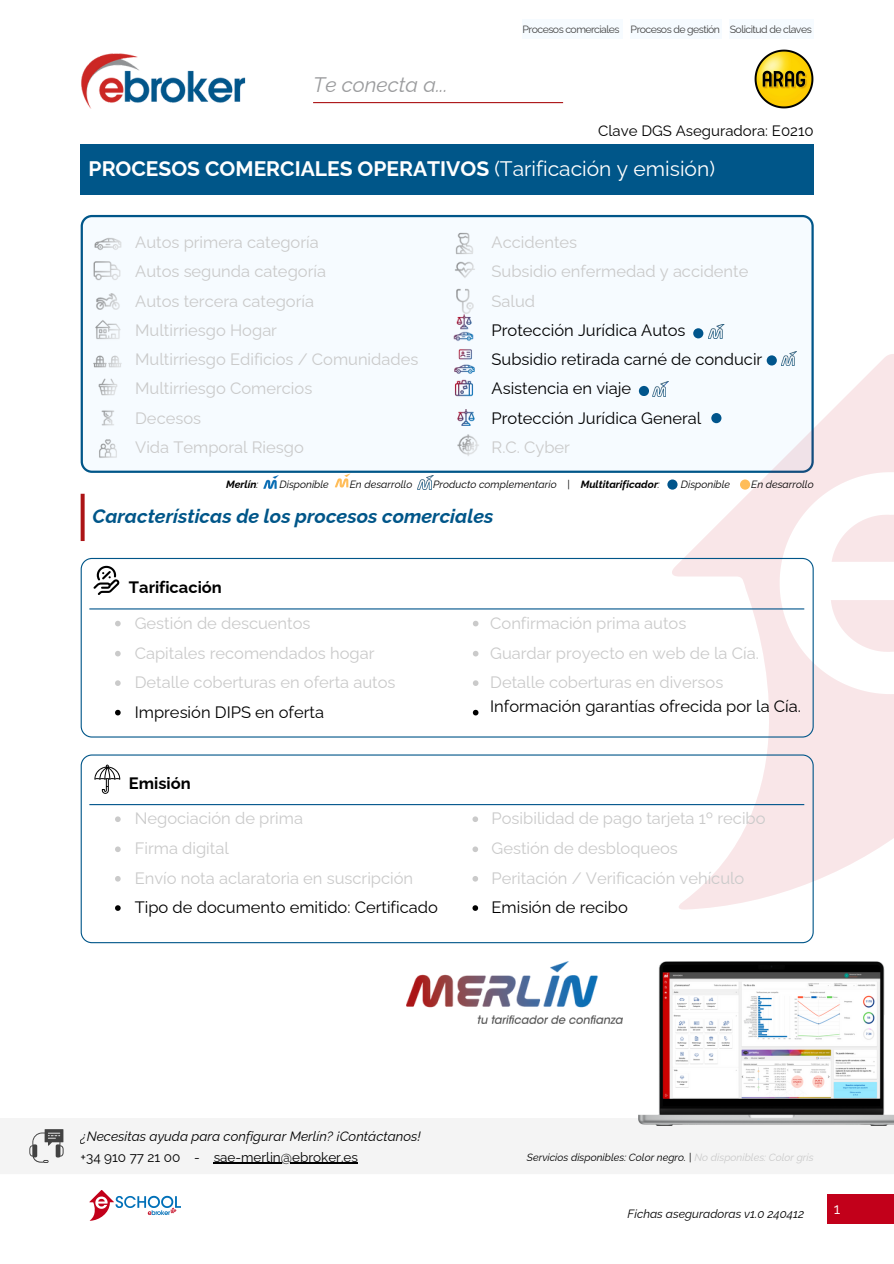
<style>
.page{position:relative;width:894px;height:1264px;background:#fff}
.page>*{position:absolute;margin:0;border:0;box-sizing:border-box;transform-origin:0 0}
.t1{font:700 21px "Raleway";color:#fff}
.t2{font:italic 21px "Raleway";color:#9b9c9e}
.t3{font:italic 700 19.5px "Raleway";color:#005689}
.t4{font:16.5px "Raleway";color:#cacaca}
.t5{font:16.5px "Raleway";color:#000}
.t6{font:700 16.5px "Raleway";color:#000}
.t7{font:15px "Raleway";color:#000}
.t8{font:15px "Raleway";color:#fff}
.t9{font:italic 13.5px/20.2px "Raleway";color:#000}
.t10{font:13.5px "Raleway";color:#000}
.t11{font:italic 12px "Raleway";color:#000}
.t12{font:italic 10.5px "Raleway";color:#000}
.t13{font:10.5px "Raleway";letter-spacing:-.05em;color:#424242}
.t14{font:italic 700 10.5px "Raleway";color:#000}
.s1{font-weight:400}
.s2{font-weight:700}
.s3{font-style:normal}
.s4{color:#cacaca}
</style>
<div class="page">
<div style="left:826px;top:1194px;width:67px;height:29px;background:#c2001a"></div>
<div style="left:81px;top:215px;width:732px;height:257px;background:#f6fbff"></div>
<img style="left:89px;top:225px;width:37px;height:26px">
<img style="left:89px;top:288px;width:37px;height:23px">
<img style="left:89px;top:311px;width:37px;height:37px">
<img style="left:89px;top:251px;width:37px;height:37px">
<img style="left:89px;top:430px;width:38px;height:37px">
<img style="left:89px;top:405px;width:37px;height:31px">
<img style="left:89px;top:368px;width:37px;height:37px">
<img style="left:89px;top:343px;width:36px;height:36px">
<img style="left:446px;top:251px;width:38px;height:32px">
<img style="left:446px;top:343px;width:36px;height:36px">
<img style="left:446px;top:283px;width:38px;height:37px">
<img style="left:446px;top:311px;width:34px;height:34px">
<img style="left:446px;top:398px;width:39px;height:38px">
<img style="left:450px;top:427px;width:35px;height:35px">
<img style="left:446px;top:371px;width:35px;height:34px">
<img style="left:446px;top:226px;width:36px;height:36px">
<svg style="left:671px;top:354px;width:222px;height:555px"></svg>
<svg style="left:831px;top:514px;width:62px;height:48px"></svg>
<div style="left:81px;top:144px;width:732px;height:50px;background:#005689"></div>
<svg style="left:89px;top:1190px;width:92px;height:30px"></svg>
<img style="left:81px;top:53px;width:165px;height:55px">
<hr style="left:313px;top:102px;width:250px;height:1px;background:#ac1416">
<svg style="left:81px;top:494px;width:4px;height:47px"></svg>
<div style="left:0;top:1118px;width:893px;height:56px;background:#f4f4f4"></div>
<hr style="left:214px;top:1162px;width:144px;height:1px;background:#000">
<svg style="left:29px;top:1129px;width:34px;height:33px"></svg>
<div style="left:522px;top:19px;width:100px;height:20px;background:#f6fbff"></div>
<div style="left:630px;top:19px;width:91px;height:20px;background:#f6fbff"></div>
<div style="left:729px;top:19px;width:84px;height:20px;background:#f6fbff"></div>
<svg style="left:81px;top:558px;width:732px;height:179px"></svg>
<svg style="left:115px;top:620px;width:6px;height:6px"></svg>
<svg style="left:472px;top:620px;width:6px;height:6px"></svg>
<svg style="left:115px;top:651px;width:6px;height:5px"></svg>
<svg style="left:472px;top:651px;width:6px;height:5px"></svg>
<svg style="left:115px;top:680px;width:6px;height:6px"></svg>
<svg style="left:472px;top:680px;width:6px;height:6px"></svg>
<svg style="left:115px;top:709px;width:6px;height:6px"></svg>
<svg style="left:472px;top:709px;width:6px;height:6px"></svg>
<hr style="left:89px;top:608px;width:715px;height:1px;background:#00558c">
<svg style="left:93px;top:566px;width:26px;height:29px"></svg>
<svg style="left:81px;top:754px;width:732px;height:189px"></svg>
<svg style="left:115px;top:816px;width:6px;height:6px"></svg>
<svg style="left:472px;top:816px;width:6px;height:6px"></svg>
<svg style="left:115px;top:846px;width:6px;height:6px"></svg>
<svg style="left:472px;top:846px;width:6px;height:6px"></svg>
<svg style="left:115px;top:876px;width:6px;height:5px"></svg>
<svg style="left:472px;top:876px;width:6px;height:5px"></svg>
<svg style="left:115px;top:905px;width:6px;height:5px"></svg>
<svg style="left:472px;top:905px;width:6px;height:5px"></svg>
<hr style="left:89px;top:804px;width:715px;height:1px;background:#00558c">
<svg style="left:94px;top:764px;width:26px;height:29px"></svg>
<img style="left:406px;top:961px;width:216px;height:62px">
<img style="left:638px;top:961px;width:255px;height:164px">
<img style="left:754px;top:50px;width:59px;height:58px">
<img style="left:264px;top:475px;width:14px;height:14px">
<svg style="left:335px;top:473px;width:15px;height:14px"></svg>
<div style="left:667px;top:479px;width:10px;height:10px;background:#00558c;border-radius:50%"></div>
<div style="left:739px;top:479px;width:11px;height:10px;background:#ffbd59;border-radius:50%"></div>
<img style="left:417px;top:480px;width:13px;height:9px">
<svg style="left:426px;top:475px;width:7px;height:6px"></svg>
<div style="left:693px;top:328px;width:10px;height:10px;background:#00558c;border-radius:50%"></div>
<div style="left:766px;top:355px;width:10px;height:10px;background:#00558c;border-radius:50%"></div>
<div style="left:638px;top:386px;width:11px;height:10px;background:#00558c;border-radius:50%"></div>
<div style="left:711px;top:413px;width:10px;height:10px;background:#00558c;border-radius:50%"></div>
<svg style="left:708px;top:324px;width:15px;height:14px"></svg>
<svg style="left:781px;top:351px;width:15px;height:14px"></svg>
<svg style="left:652px;top:382px;width:16px;height:14px"></svg>
<p class="t2" style="left:313px;top:72px;width:136px">Te conecta a...</p>
<p class="t13" style="left:522px;top:23px;width:98px">Procesos comerciales</p>
<p class="t13" style="left:630px;top:23px;width:91px">Procesos de gestión</p>
<p class="t13" style="left:729px;top:23px;width:83px">Solicitud de claves</p>
<p class="t7" style="left:598px;top:122px;width:217px">Clave DGS Aseguradora: E0210</p>
<p class="t1" style="left:89px;top:156px;width:627px">PROCESOS COMERCIALES OPERATIVOS <span class="s1">(Tarificación y emisión)</span></p>
<p class="t4" style="left:135px;top:232px;width:185px">Autos primera categoría</p>
<p class="t4" style="left:135px;top:262px;width:192px">Autos segunda categoría</p>
<p class="t4" style="left:135px;top:291px;width:180px">Autos tercera categoría</p>
<p class="t4" style="left:135px;top:320px;width:143px">Multirriesgo Hogar</p>
<p class="t4" style="left:135px;top:349px;width:285px">Multirriesgo Edificios / Comunidades</p>
<p class="t4" style="left:135px;top:379px;width:179px">Multirriesgo Comercios</p>
<p class="t4" style="left:135px;top:408px;width:67px">Decesos</p>
<p class="t4" style="left:135px;top:437px;width:170px">Vida Temporal Riesgo</p>
<p class="t4" style="left:491px;top:232px;width:87px">Accidentes</p>
<p class="t4" style="left:491px;top:262px;width:258px">Subsidio enfermedad y accidente</p>
<p class="t4" style="left:491px;top:291px;width:45px">Salud</p>
<h1 class="t5" style="left:491px;top:320px;width:195px">Protección Jurídica Autos</h1>
<p class="t5" style="left:491px;top:349px;width:272px">Subsidio retirada carné de conducir</p>
<h2 class="t5" style="left:491px;top:379px;width:141px">Asistencia en viaje</h2>
<p class="t5" style="left:491px;top:408px;width:211px">Protección Jurídica General</p>
<p class="t4" style="left:491px;top:437px;width:80px">R.C. Cyber</p>
<p class="t14" style="left:226px;top:478px;width:34px">Merlín<span class="s1">:</span></p>
<p class="t12" style="left:279px;top:478px;width:51px">Disponible</p>
<p class="t12" style="left:350px;top:478px;width:64px">En desarrollo</p>
<p class="t12" style="left:433px;top:478px;width:228px">Producto complementario | <span class="s2">Multitarificador</span>:</p>
<p class="t12" style="left:680px;top:478px;width:51px">Disponible</p>
<p class="t12" style="left:751px;top:478px;width:64px">En desarrollo</p>
<p class="t3" style="left:93px;top:504px;width:402px">Características de los procesos comerciales</p>
<p class="t6" style="left:129px;top:577px;width:94px">Tarificación</p>
<p class="t4" style="left:135px;top:613px;width:177px">Gestión de descuentos</p>
<p class="t4" style="left:490px;top:613px;width:197px">Confirmación prima autos</p>
<p class="t4" style="left:135px;top:643px;width:241px">Capitales recomendados hogar</p>
<p class="t4" style="left:490px;top:643px;width:270px">Guardar proyecto en web de la Cía.</p>
<p class="t4" style="left:135px;top:672px;width:262px">Detalle coberturas en oferta autos</p>
<p class="t4" style="left:490px;top:672px;width:234px">Detalle coberturas en diversos</p>
<p class="t5" style="left:135px;top:702px;width:191px">Impresión DIPS en oferta</p>
<p class="t5" style="left:490px;top:696px;width:312px">Información garantías ofrecida por la Cía.</p>
<p class="t6" style="left:129px;top:773px;width:63px">Emisión</p>
<p class="t4" style="left:135px;top:808px;width:170px">Negociación de prima</p>
<p class="t4" style="left:491px;top:808px;width:275px">Posibilidad de pago tarjeta 1º recibo</p>
<p class="t4" style="left:135px;top:838px;width:96px">Firma digital</p>
<p class="t4" style="left:491px;top:838px;width:188px">Gestión de desbloqueos</p>
<p class="t4" style="left:135px;top:868px;width:280px">Envío nota aclaratoria en suscripción</p>
<p class="t4" style="left:491px;top:868px;width:254px">Peritación / Verificación vehículo</p>
<p class="t5" style="left:135px;top:897px;width:304px">Tipo de documento emitido: Certificado</p>
<p class="t5" style="left:491px;top:897px;width:138px">Emisión de recibo</p>
<p class="t9" style="left:81px;top:1126px;width:341px">¿Necesitas ayuda para configurar Merlín? ¡Contáctanos! <span class="s3">+34 910 77 21 00 -</span></p>
<p class="t10" style="left:214px;top:1148px;width:146px">sae-merlin@ebroker.es</p>
<p class="t12" style="left:527px;top:1150px;width:288px">Servicios disponibles: Color negro. | <span class="s4">No disponibles: Color gris</span></p>
<p class="t11" style="left:627px;top:1206px;width:178px">Fichas aseguradoras v1.0 240412</p>
<p class="t8" style="left:833px;top:1199px;width:8px">1</p>
</div>
